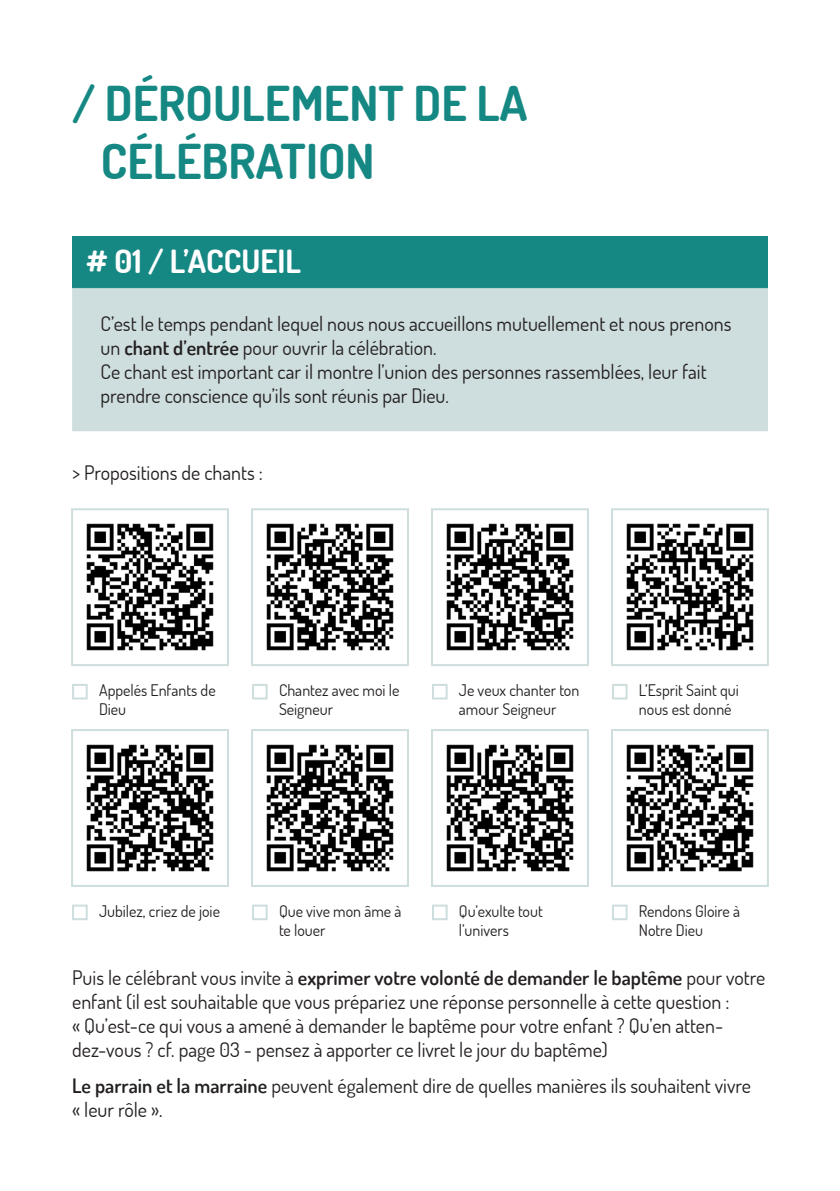
<style>
.page{position:relative;width:840px;height:1191px;background:#fff}
.page>*{position:absolute;margin:0;border:0;box-sizing:border-box;transform-origin:0 0}
.t1{font:700 48px/57.6px "Dosis";color:#168883}
.t2{font:700 32px "Dosis";color:#fff}
.t3{font:20px/24px "Dosis";color:#231f20}
.t4{font:16px/19.2px "Dosis";color:#231f20}
.s1{font-weight:600}
</style>
<div class="page">
<div style="left:72px;top:236px;width:695px;height:52px;background:#168883"></div>
<div style="left:72px;top:288px;width:695px;height:143px;background:#cedddd"></div>
<img style="left:86px;top:523px;width:128px;height:128px">
<div style="left:71px;top:508px;width:158px;height:158px;border:2px solid #cedddd"></div>
<img style="left:266px;top:523px;width:128px;height:128px">
<div style="left:251px;top:508px;width:158px;height:158px;border:2px solid #cedddd"></div>
<img style="left:446px;top:523px;width:128px;height:128px">
<div style="left:431px;top:508px;width:157px;height:158px;border:2px solid #cedddd"></div>
<img style="left:626px;top:523px;width:128px;height:128px">
<div style="left:610px;top:508px;width:158px;height:158px;border:2px solid #cedddd"></div>
<img style="left:86px;top:744px;width:128px;height:128px">
<div style="left:71px;top:729px;width:158px;height:158px;border:2px solid #cedddd"></div>
<img style="left:266px;top:744px;width:128px;height:128px">
<div style="left:251px;top:729px;width:158px;height:158px;border:2px solid #cedddd"></div>
<img style="left:446px;top:744px;width:128px;height:128px">
<div style="left:431px;top:729px;width:157px;height:158px;border:2px solid #cedddd"></div>
<img style="left:626px;top:744px;width:128px;height:128px">
<div style="left:610px;top:729px;width:158px;height:158px;border:2px solid #cedddd"></div>
<div style="left:72px;top:684px;width:16px;height:15px;border:2px solid #cedddd"></div>
<div style="left:252px;top:684px;width:15px;height:15px;border:2px solid #cedddd"></div>
<div style="left:432px;top:684px;width:15px;height:15px;border:2px solid #cedddd"></div>
<div style="left:611px;top:684px;width:16px;height:15px;border:2px solid #cedddd"></div>
<div style="left:72px;top:904px;width:16px;height:16px;border:2px solid #cedddd"></div>
<div style="left:252px;top:904px;width:15px;height:16px;border:2px solid #cedddd"></div>
<div style="left:432px;top:904px;width:15px;height:16px;border:2px solid #cedddd"></div>
<div style="left:611px;top:904px;width:16px;height:16px;border:2px solid #cedddd"></div>
<h1 class="t1" style="left:101px;top:75px;width:427px;text-indent:-29px">/ DÉROULEMENT DE LA<br>CÉLÉBRATION</h1>
<h2 class="t2" style="left:86px;top:243px;width:216px"># 01 / L’ACCUEIL</h2>
<p class="t3" style="left:100px;top:311px;width:632px">C’est le temps pendant lequel nous nous accueillons mutuellement et nous prenons un <span class="s1">chant d’entrée</span> pour ouvrir la célébration.<br>Ce chant est important car il montre l’union des personnes rassemblées, leur fait prendre conscience qu’ils sont réunis par Dieu.</p>
<p class="t3" style="left:72px;top:461px;width:192px">&gt; Propositions de chants :</p>
<p class="t4" style="left:99px;top:680px;width:118px">Appelés Enfants de<br>Dieu</p>
<p class="t4" style="left:279px;top:680px;width:122px">Chantez avec moi le<br>Seigneur</p>
<p class="t4" style="left:458px;top:680px;width:122px">Je veux chanter ton amour Seigneur</p>
<p class="t4" style="left:638px;top:680px;width:101px">L’Esprit Saint qui nous est donné</p>
<p class="t4" style="left:99px;top:901px;width:122px">Jubilez, criez de joie</p>
<p class="t4" style="left:279px;top:901px;width:124px">Que vive mon âme à te louer</p>
<p class="t4" style="left:458px;top:901px;width:85px">Qu’exulte tout l’univers</p>
<p class="t4" style="left:638px;top:901px;width:103px">Rendons Gloire à<br>Notre Dieu</p>
<p class="t3" style="left:72px;top:965px;width:694px">Puis le célébrant vous invite à <span class="s1">exprimer votre volonté de demander le baptême</span> pour votre enfant (il est souhaitable que vous prépariez une réponse personnelle à cette question :<br>« Qu’est-ce qui vous a amené à demander le baptême pour votre enfant ? Qu’en atten&shy;dez-vous ? cf. page 03 - pensez à apporter ce livret le jour du baptême)</p>
<p class="t3" style="left:72px;top:1073px;width:679px"><span class="s1">Le parrain et la marraine</span> peuvent également dire de quelles manières ils souhaitent vivre « leur rôle ».</p>
</div>
